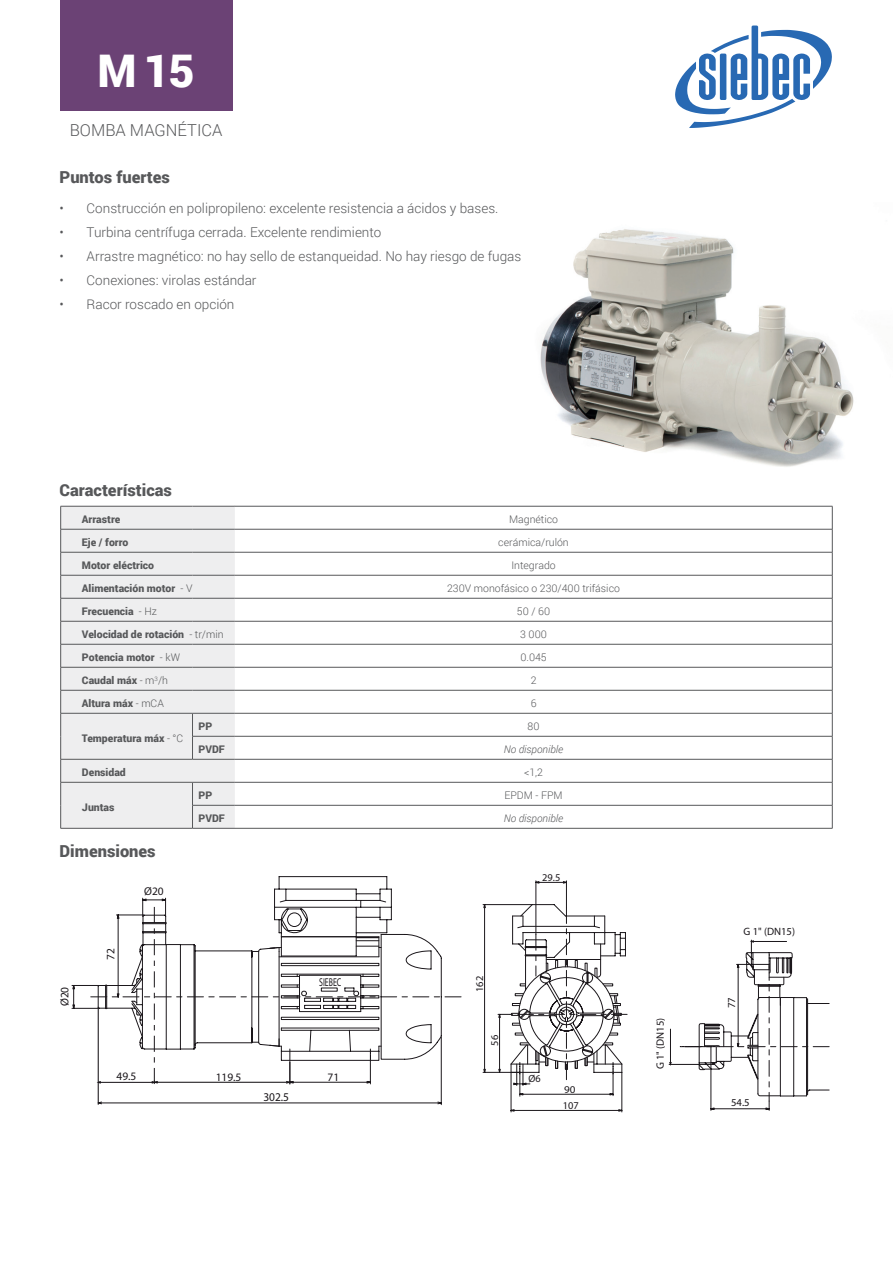
<style>
.page{position:relative;width:893px;height:1263px;background:#fff}
.page>*{position:absolute;margin:0;border:0;box-sizing:border-box;transform-origin:0 0}
.t1{font:900 45px "Roboto";color:#fff}
.t2{font:900 16.5px "Roboto";color:#57585a}
.t3{font:300 16.5px "Roboto";color:#57585a}
.t4{font:300 13.5px "Roboto";color:#57585a}
.t5{font:11.85px "Myriad Pro";color:#1b171b;scale:.96 1}
.t6{font:11.4px "Myriad Pro";color:#1b171b}
.t7{font:11.4px "Myriad Pro";color:#1b171b;scale:.68 1}
.t8{font:10.65px "Myriad Pro";color:#1b171b}
.t9{font:900 10.5px/23px "Roboto";color:#57585a}
.t10{font:300 10.5px/23px "Roboto";color:#57585a;text-align:center}
.t11{font:italic 300 10.5px "Roboto";color:#57585a}
.t12{font:10.35px "Myriad Pro";color:#1b171b}
.t13{font:10.35px/16px "Myriad Pro";color:#1b171b;scale:1.07 1}
.s1{font-weight:300}
</style>
<div class="page">
<div style="left:61px;top:507px;width:174px;height:321px;background:#eeeeef"></div>
<hr style="left:60px;top:828px;width:132px;height:1px;background:#57585a">
<hr style="left:192px;top:828px;width:43px;height:1px;background:#57585a">
<hr style="left:60px;top:506px;width:132px;height:1px;background:#57585a">
<hr style="left:192px;top:506px;width:43px;height:1px;background:#57585a">
<hr style="left:60px;top:529px;width:132px;height:1px;background:#57585a">
<hr style="left:192px;top:529px;width:43px;height:1px;background:#57585a">
<hr style="left:60px;top:552px;width:132px;height:1px;background:#57585a">
<hr style="left:192px;top:552px;width:43px;height:1px;background:#57585a">
<hr style="left:60px;top:575px;width:132px;height:1px;background:#57585a">
<hr style="left:192px;top:575px;width:43px;height:1px;background:#57585a">
<hr style="left:60px;top:598px;width:132px;height:1px;background:#57585a">
<hr style="left:192px;top:598px;width:43px;height:1px;background:#57585a">
<hr style="left:60px;top:621px;width:132px;height:1px;background:#57585a">
<hr style="left:192px;top:621px;width:43px;height:1px;background:#57585a">
<hr style="left:60px;top:644px;width:132px;height:1px;background:#57585a">
<hr style="left:192px;top:644px;width:43px;height:1px;background:#57585a">
<hr style="left:60px;top:667px;width:132px;height:1px;background:#57585a">
<hr style="left:192px;top:667px;width:43px;height:1px;background:#57585a">
<hr style="left:60px;top:690px;width:132px;height:1px;background:#57585a">
<hr style="left:192px;top:690px;width:43px;height:1px;background:#57585a">
<hr style="left:60px;top:713px;width:132px;height:1px;background:#57585a">
<hr style="left:192px;top:713px;width:43px;height:1px;background:#57585a">
<hr style="left:192px;top:736px;width:43px;height:1px;background:#57585a">
<svg style="left:192px;top:713px;width:1px;height:46px"></svg>
<hr style="left:60px;top:759px;width:132px;height:1px;background:#57585a">
<hr style="left:192px;top:759px;width:43px;height:1px;background:#57585a">
<hr style="left:60px;top:782px;width:132px;height:1px;background:#57585a">
<hr style="left:192px;top:782px;width:43px;height:1px;background:#57585a">
<hr style="left:192px;top:805px;width:43px;height:1px;background:#57585a">
<svg style="left:192px;top:782px;width:1px;height:46px"></svg>
<svg style="left:60px;top:506px;width:1px;height:322px"></svg>
<svg style="left:675px;top:26px;width:157px;height:102px"></svg>
<div style="left:60px;top:0;width:173px;height:110px;background:#6b4275"></div>
<img style="left:454px;top:229px;width:400px;height:277px">
<svg style="left:235px;top:507px;width:597px;height:321px"></svg>
<hr style="left:235px;top:529px;width:597px;height:1px;background:#57585a">
<hr style="left:235px;top:552px;width:597px;height:1px;background:#57585a">
<hr style="left:235px;top:598px;width:597px;height:1px;background:#57585a">
<hr style="left:235px;top:621px;width:597px;height:1px;background:#57585a">
<hr style="left:235px;top:644px;width:597px;height:1px;background:#57585a">
<hr style="left:235px;top:667px;width:597px;height:1px;background:#57585a">
<hr style="left:235px;top:690px;width:597px;height:1px;background:#57585a">
<hr style="left:235px;top:713px;width:597px;height:1px;background:#57585a">
<hr style="left:235px;top:736px;width:597px;height:1px;background:#57585a">
<hr style="left:235px;top:759px;width:597px;height:1px;background:#57585a">
<hr style="left:235px;top:782px;width:597px;height:1px;background:#57585a">
<hr style="left:235px;top:805px;width:597px;height:1px;background:#57585a">
<hr style="left:235px;top:575px;width:597px;height:1px;background:#57585a">
<hr style="left:235px;top:506px;width:597px;height:1px;background:#57585a">
<svg style="left:832px;top:506px;width:1px;height:322px"></svg>
<hr style="left:235px;top:828px;width:597px;height:1px;background:#57585a">
<svg style="left:71px;top:876px;width:759px;height:237px"></svg>
<h1 class="t1" style="left:98px;top:39px;width:99px">M 15</h1>
<p class="t3" style="left:70px;top:118px;width:154px">BOMBA MAGNÉTICA</p>
<p class="t2" style="left:60px;top:166px;width:112px">Puntos fuertes</p>
<p class="t4" style="left:60px;top:199px;width:440px">• Construcción en polipropileno: excelente resistencia a ácidos y bases.</p>
<p class="t4" style="left:60px;top:223px;width:323px">• Turbina centrífuga cerrada. Excelente rendimiento</p>
<p class="t4" style="left:60px;top:247px;width:463px">• Arrastre magnético: no hay sello de estanqueidad. No hay riesgo de fugas</p>
<p class="t4" style="left:60px;top:271px;width:198px">• Conexiones: virolas estándar</p>
<p class="t4" style="left:60px;top:295px;width:176px">• Racor roscado en opción</p>
<p class="t2" style="left:60px;top:478px;width:114px">Características</p>
<p class="t9" style="left:82px;top:508px;width:143px">Arrastre<br>Eje / forro<br>Motor eléctrico<br>Alimentación motor <span class="s1">- V<br></span>Frecuencia <span class="s1">- Hz<br></span>Velocidad de rotación <span class="s1">- tr/min<br></span>Potencia motor <span class="s1">- kW<br></span>Caudal máx <span class="s1">- m</span><sup>3</sup><span class="s1">/h<br></span>Altura máx <span class="s1">- mCA</span></p>
<p class="t9" style="left:82px;top:726px;width:103px">Temperatura máx <span class="s1">- °C</span></p>
<p class="t9" style="left:198px;top:715px;width:28px">PP<br>PVDF</p>
<p class="t9" style="left:82px;top:761px;width:45px">Densidad</p>
<p class="t9" style="left:82px;top:795px;width:34px">Juntas</p>
<p class="t9" style="left:198px;top:784px;width:28px">PP<br>PVDF</p>
<p class="t2" style="left:60px;top:840px;width:98px">Dimensiones</p>
<p class="t6" style="left:58px;top:1006px;width:21px;rotate:-90deg">Ø20</p>
<p class="t6" style="left:104px;top:960px;width:13px;rotate:-90deg">72</p>
<p class="t6" style="left:144px;top:884px;width:21px">Ø20</p>
<p class="t6" style="left:117px;top:1069px;width:21px">49.5</p>
<p class="t6" style="left:216px;top:1070px;width:27px">119.5</p>
<p class="t5" style="left:263px;top:1090px;width:28px">302.5</p>
<p class="t7" style="left:319px;top:975px;width:34px">SIEBEC</p>
<p class="t6" style="left:328px;top:1070px;width:13px">71</p>
<p class="t10" style="left:447px;top:508px;width:174px">Magnético<br>cerámica/rulón<br>Integrado<br>230V monofásico o 230/400 trifásico<br>50 / 60<br>3 000<br>0.045<br>2<br>6<br>80</p>
<p class="t11" style="left:504px;top:742px;width:61px">No disponible</p>
<p class="t10" style="left:504px;top:761px;width:60px">&lt;1,2<br>EPDM - FPM</p>
<p class="t11" style="left:504px;top:811px;width:61px">No disponible</p>
<p class="t12" style="left:542px;top:871px;width:20px">29.5</p>
<p class="t12" style="left:473px;top:992px;width:18px;rotate:-90deg">162</p>
<p class="t12" style="left:488px;top:1046px;width:12px;rotate:-90deg">56</p>
<p class="t12" style="left:528px;top:1072px;width:14px">Ø6</p>
<p class="t13" style="left:563px;top:1081px;width:16px">90<br>107</p>
<p class="t8" style="left:654px;top:1069px;width:53px;rotate:-90deg">G 1" (DN15)</p>
<p class="t8" style="left:743px;top:925px;width:53px">G 1" (DN15)</p>
<p class="t8" style="left:725px;top:1008px;width:12px;rotate:-90deg">77</p>
<p class="t8" style="left:731px;top:1096px;width:20px">54.5</p>
</div>
